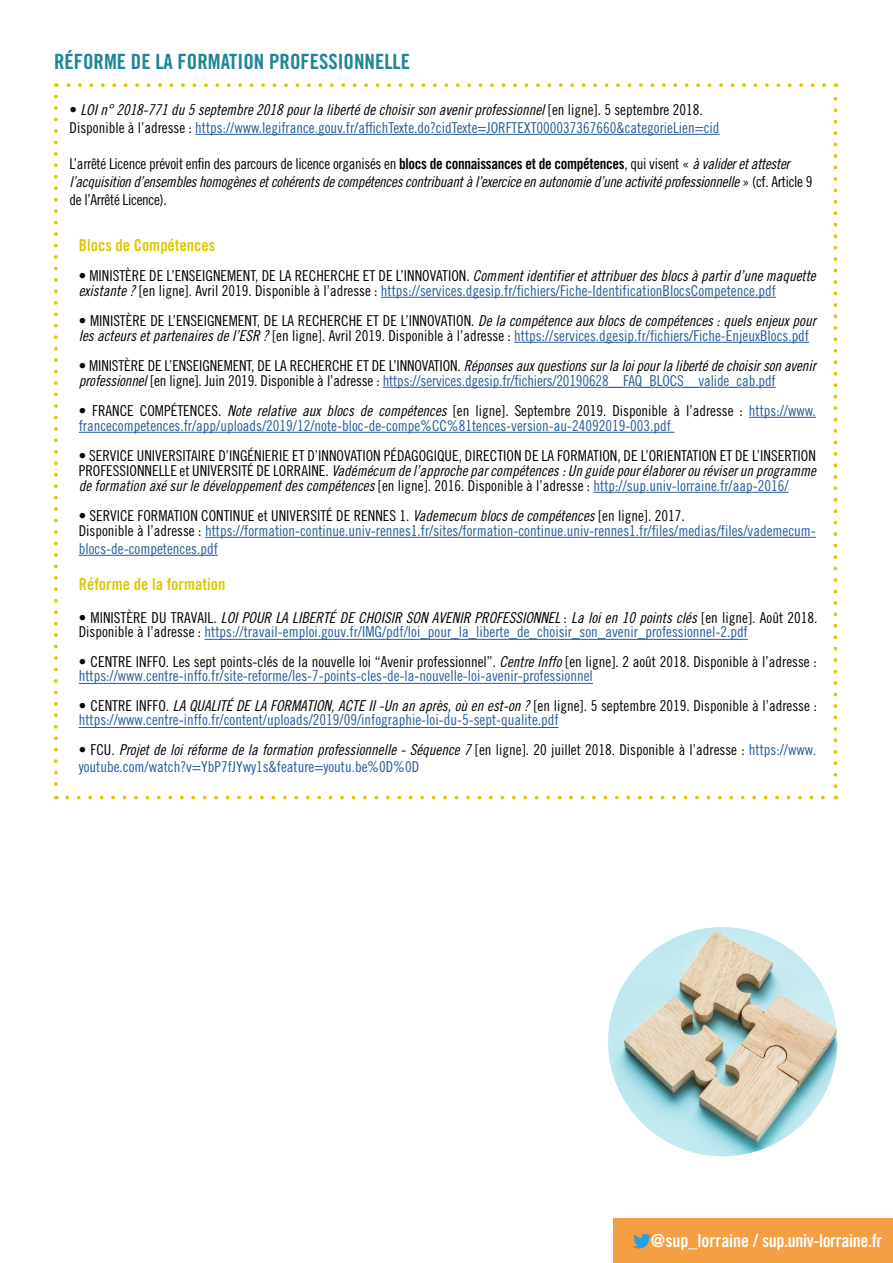
<style>
.page{position:relative;width:893px;height:1263px;background:#fff}
.page>*{position:absolute;margin:0;border:0;box-sizing:border-box;transform-origin:0 0}
.t1{font:21px "Trade Gothic LT Std Bd Cn 20";color:#1d8593}
.t2{font:18px "Trade Gothic LT Std Bd Cn 20";letter-spacing:-.02em;color:#fff}
.t3{font:16.5px "Trade Gothic LT Std Bd Cn 20";color:#dcc900}
.t4{font:15px/15px "Trade Gothic LT Std Cn 18";color:#275b9b}
.t5{font:15px/15px "Trade Gothic LT Std Cn 18";color:#000}
.t6{font:15px/15px "Trade Gothic LT Std Cn 18 Obl";color:#000}
.t7{font:15px "Trade Gothic LT Std Cn 18";letter-spacing:-.02em;color:#000}
.t8{font:15px "Trade Gothic LT Std Cn 18 Obl";letter-spacing:-.02em;color:#000}
.t9{font:15px "Trade Gothic LT Std Cn 18";color:#265a9c}
.s1{font-family:"Trade Gothic LT Std Cn 18"}
.s2{color:#000}
.s3{font-family:"Trade Gothic LT Std Bd Cn 20"}
.s4{font-family:"Trade Gothic LT Std Cn 18 Obl"}
.s5{color:#275b9b}
.s6{font-family:"Trade Gothic LT Std Cn 18 Obl";color:#000}
.s7{font-family:"Trade Gothic LT Std Cn 18";color:#275b9b}
.s8{font-family:"Trade Gothic LT Std Cn 18";color:#265a9c}
</style>
<div class="page">
<hr style="left:381px;top:297px;width:395px;height:1px;background:#275b9b">
<hr style="left:514px;top:342px;width:295px;height:1px;background:#275b9b">
<hr style="left:383px;top:387px;width:393px;height:1px;background:#275b9b">
<hr style="left:749px;top:417px;width:67px;height:1px;background:#275b9b">
<hr style="left:79px;top:432px;width:595px;height:1px;background:#275b9b">
<hr style="left:594px;top:492px;width:194px;height:1px;background:#275b9b">
<hr style="left:205px;top:537px;width:611px;height:1px;background:#275b9b">
<hr style="left:79px;top:555px;width:139px;height:1px;background:#275b9b">
<hr style="left:79px;top:727px;width:480px;height:1px;background:#275b9b">
<hr style="left:79px;top:683px;width:514px;height:1px;background:#275b9b">
<hr style="left:205px;top:639px;width:543px;height:1px;background:#275b9b">
<svg style="left:54px;top:96px;width:4px;height:703px"></svg>
<svg style="left:67px;top:796px;width:769px;height:3px"></svg>
<svg style="left:834px;top:83px;width:3px;height:703px"></svg>
<svg style="left:56px;top:83px;width:768px;height:4px"></svg>
<hr style="left:195px;top:134px;width:525px;height:1px;background:#275b9b">
<div style="left:614px;top:1218px;width:279px;height:45px;background:#f59f42"></div>
<img style="left:633px;top:1233px;width:18px;height:16px">
<img style="left:608px;top:927px;width:229px;height:229px;border-radius:115px">
<h1 class="t1" style="left:54px;top:49px;width:358px">RÉFORME DE LA FORMATION PROFESSIONNELLE</h1>
<p class="t6" style="left:70px;top:102px;width:635px"><span class="s1">•</span> LOI n° 2018-771 du 5 septembre 2018 pour la liberté de choisir son avenir professionnel <span class="s1">[en ligne]. 5 septembre 2018.</span></p>
<p class="t4" style="left:70px;top:120px;width:652px"><span class="s2">Disponible à l’adresse :</span> https://www.legifrance.gouv.fr/affichTexte.do?cidTexte=JORFTEXT000037367660&amp;categorieLien=cid</p>
<p class="t7" style="left:70px;top:155px;width:722px">L’arrêté Licence prévoit enfin des parcours de licence organisés en <span class="s3">blocs de connaissances et de compétences</span>, qui visent « <span class="s4">à valider et attester</span></p>
<p class="t8" style="left:70px;top:173px;width:744px">l’acquisition d’ensembles homogènes et cohérents de compétences contribuant à l’exercice en autonomie d’une activité professionnelle <span class="s1">» (cf. Article 9</span></p>
<p class="t7" style="left:70px;top:191px;width:99px">de l’Arrêté Licence).</p>
<p class="t3" style="left:79px;top:235px;width:138px">Blocs de Compétences</p>
<p class="t5" style="left:79px;top:268px;width:738px">• MINISTÈRE DE L’ENSEIGNEMENT, DE LA RECHERCHE ET DE L’INNOVATION. <span class="s4">Comment identifier et attribuer des blocs à partir d’une maquette existante ?</span> [en ligne]. Avril 2019. Disponible à l’adresse : <span class="s5">https://services.dgesip.fr/fichiers/Fiche-IdentificationBlocsCompetence.pdf</span></p>
<p class="t5" style="left:79px;top:313px;width:739px">• MINISTÈRE DE L’ENSEIGNEMENT, DE LA RECHERCHE ET DE L’INNOVATION. <span class="s4">De la compétence aux blocs de compétences : quels enjeux pour les acteurs et partenaires de l’ESR ?</span> [en ligne]. Avril 2019. Disponible à l’adresse : <span class="s5">https://services.dgesip.fr/fichiers/Fiche-EnjeuxBlocs.pdf</span></p>
<p class="t6" style="left:79px;top:358px;width:738px"><span class="s1">• MINISTÈRE DE L’ENSEIGNEMENT, DE LA RECHERCHE ET DE L’INNOVATION.</span> Réponses aux questions sur la loi pour la liberté de choisir son avenir</p>
<p class="t4" style="left:79px;top:373px;width:698px"><span class="s6">professionnel</span> <span class="s2">[en ligne]. Juin 2019. Disponible à l’adresse :</span> https://services.dgesip.fr/fichiers/20190628__FAQ_BLOCS__valide_cab.pdf</p>
<p class="t4" style="left:79px;top:403px;width:738px"><span class="s2">• FRANCE COMPÉTENCES.</span> <span class="s6">Note relative aux blocs de compétences</span> <span class="s2">[en ligne]. Septembre 2019. Disponible à l’adresse :</span> https://www. francecompetences.fr/app/uploads/2019/12/note-bloc-de-compe%CC%81tences-version-au-24092019-003.pdf</p>
<p class="t5" style="left:79px;top:448px;width:738px">• SERVICE UNIVERSITAIRE D’INGÉNIERIE ET D’INNOVATION PÉDAGOGIQUE, DIRECTION DE LA FORMATION, DE L’ORIENTATION ET DE L’INSERTION</p>
<p class="t6" style="left:79px;top:463px;width:739px"><span class="s1">PROFESSIONNELLE et UNIVERSITÉ DE LORRAINE.</span> Vadémécum de l’approche par compétences : Un guide pour élaborer ou réviser un programme de formation axé sur le développement des compétences <span class="s1">[en ligne]. 2016. Disponible à l’adresse :</span> <span class="s7">http://sup.univ-lorraine.fr/aap-2016/</span></p>
<p class="t4" style="left:79px;top:508px;width:739px"><span class="s2">• SERVICE FORMATION CONTINUE et UNIVERSITÉ DE RENNES 1.</span> <span class="s6">Vademecum blocs de compétences</span> <span class="s2">[en ligne]. 2017.<br>Disponible à l’adresse :</span> https://formation-continue.univ-rennes1.fr/sites/formation-continue.univ-rennes1.fr/files/medias/files/vademecum-</p>
<p class="t4" style="left:79px;top:541px;width:141px">blocs-de-competences.pdf</p>
<p class="t3" style="left:79px;top:574px;width:148px">Réforme de la formation</p>
<p class="t6" style="left:79px;top:610px;width:740px"><span class="s1">• MINISTÈRE DU TRAVAIL.</span> LOI POUR LA LIBERTÉ DE CHOISIR SON AVENIR PROFESSIONNEL <span class="s1">:</span> La loi en 10 points clés <span class="s1">[en ligne]. Août 2018.</span></p>
<p class="t4" style="left:79px;top:624px;width:670px"><span class="s2">Disponible à l’adresse :</span> https://travail-emploi.gouv.fr/IMG/pdf/loi_pour_la_liberte_de_choisir_son_avenir_professionnel-2.pdf</p>
<p class="t5" style="left:79px;top:654px;width:739px;line-height:14.1px">• CENTRE INFFO. Les sept points-clés de la nouvelle loi “Avenir professionnel”. <span class="s4">Centre Inffo</span> [en ligne]. 2 août 2018. Disponible à l’adresse : <span class="s5">https://www.centre-inffo.fr/site-reforme/les-7-points-cles-de-la-nouvelle-loi-avenir-professionnel</span></p>
<p class="t4" style="left:79px;top:698px;width:740px;line-height:14.1px"><span class="s2">• CENTRE INFFO.</span> <span class="s6">LA QUALITÉ DE LA FORMATION, ACTE II -Un an après, où en est-on ?</span> <span class="s2">[en ligne]. 5 septembre 2019. Disponible à l’adresse : </span>https://www.centre-inffo.fr/content/uploads/2019/09/infographie-loi-du-5-sept-qualite.pdf</p>
<p class="t6" style="left:79px;top:742px;width:739px"><span class="s1">• FCU.</span> Projet de loi réforme de la formation professionnelle - Séquence 7 <span class="s1">[en ligne]. 20 juillet 2018. Disponible à l’adresse :</span> <span class="s8">https://www.</span></p>
<p class="t9" style="left:79px;top:758px;width:342px">youtube.com/watch?v=YbP7fJYwy1s&amp;feature=youtu.be%0D%0D</p>
<p class="t2" style="left:651px;top:1230px;width:233px">@sup_lorraine / sup.univ-lorraine.fr</p>
</div>
